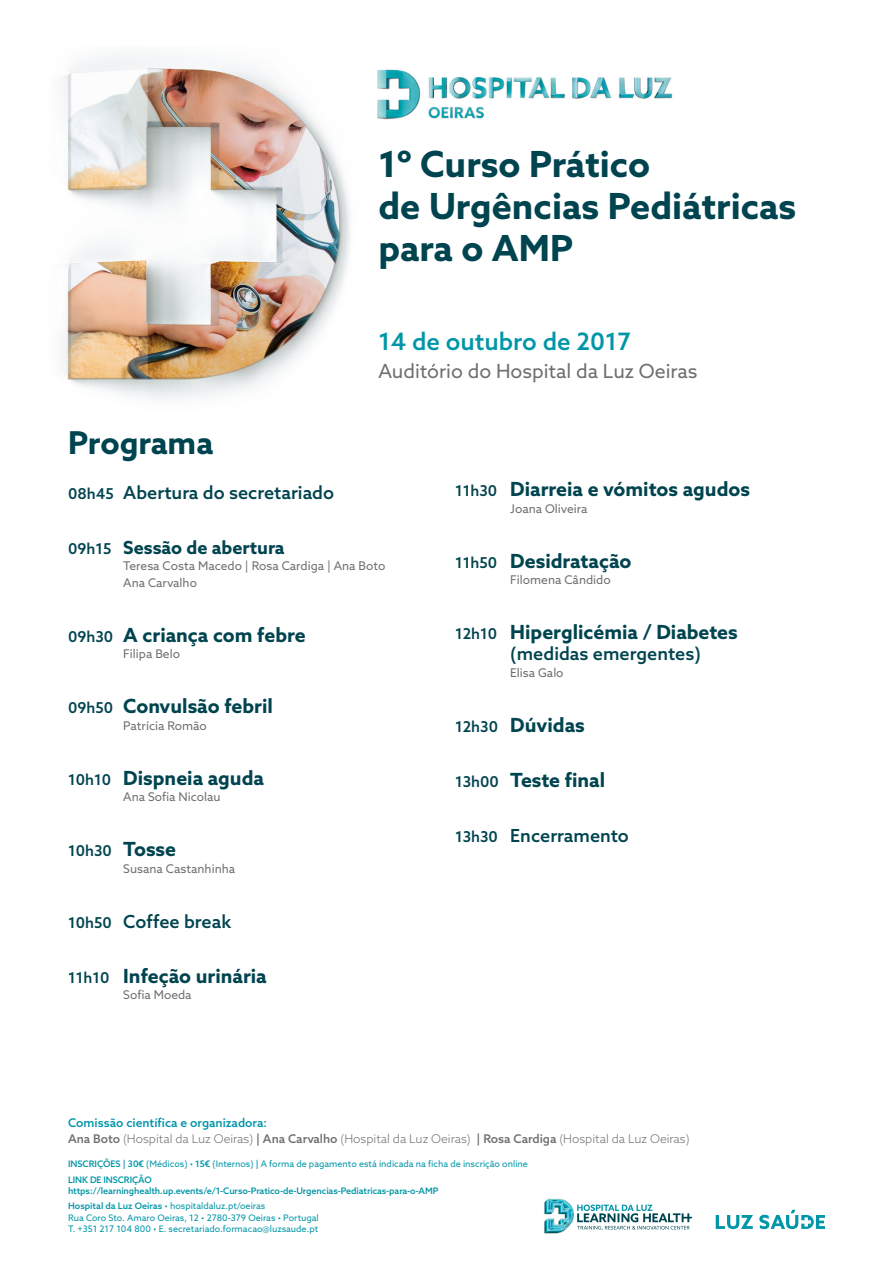
<style>
.page{position:relative;width:893px;height:1263px;background:#fff}
.page>*{position:absolute;margin:0;border:0;box-sizing:border-box;transform-origin:0 0}
.t1{font:700 36px/42px "Azo Sans";color:#00444f}
.t2{font:700 31.5px "Azo Sans";color:#00444f}
.t3{font:500 24px "Azo Sans";color:#0096a8}
.t4{font:700 19.5px "Azo Sans";color:#00444f}
.t5{font:19.5px "Azo Sans";color:#706f6f}
.t6{font:500 18px "Azo Sans";color:#00444f}
.t7{font:700 18px "Azo Sans";color:#00444f}
.t8{font:500 15px "Azo Sans";color:#00444f}
.t9{font:12px/16.5px "Azo Sans";color:#706f6f}
.t10{font:300 12px/15.9px "Azo Sans";color:#706f6f}
.t11{font:9px/15.5px "Azo Sans";color:#0096a8}
.t12{font:500 9px/15.5px "Azo Sans";letter-spacing:-.01em;color:#0096a8}
.s1{font-size:15px}
.s2{font-weight:500;font-size:15px}
.s3{font-weight:700;font-size:19.5px}
.s4{font-weight:500;color:#0096a8}
.s5{font-weight:500}
.s6{font-weight:400}
</style>
<div class="page">
<img style="left:61px;top:55px;width:289px;height:345px">
<img style="left:377px;top:69px;width:296px;height:51px">
<svg style="left:716px;top:1210px;width:109px;height:19px"></svg>
<svg style="left:580px;top:1204px;width:112px;height:26px"></svg>
<img style="left:544px;top:1198px;width:36px;height:36px">
<h1 class="t1" style="left:378px;top:142px;width:419px">1º Curso Prático<br>de Urgências Pediátricas para o AMP</h1>
<h2 class="t2" style="left:68px;top:422px;width:147px">Programa</h2>
<h3 class="t3" style="left:378px;top:325px;width:254px">14 de outubro de 2017</h3>
<h3 class="t5" style="left:378px;top:359px;width:321px">Auditório do Hospital da Luz Oeiras</h3>
<h3 class="t6" style="left:68px;top:480px;width:268px"><span class="s1">08h45</span> Abertura do secretariado</h3>
<h3 class="t7" style="left:68px;top:535px;width:218px"><span class="s2">09h15</span> Sessão de abertura</h3>
<h3 class="t9" style="left:123px;top:557px;width:264px">Teresa Costa Macedo | Rosa Cardiga | Ana Boto<br>Ana Carvalho</h3>
<h3 class="t4" style="left:68px;top:622px;width:239px"><span class="s2">09h30</span> A criança com febre</h3>
<h3 class="t9" style="left:123px;top:645px;width:58px">Filipa Belo</h3>
<h3 class="t4" style="left:68px;top:693px;width:206px"><span class="s2">09h50</span> Convulsão febril</h3>
<h3 class="t9" style="left:123px;top:717px;width:85px">Patrícia Romão</h3>
<h3 class="t4" style="left:68px;top:765px;width:197px"><span class="s2">10h10</span> Dispneia aguda</h3>
<h3 class="t9" style="left:123px;top:788px;width:99px">Ana Sofia Nicolau</h3>
<h3 class="t8" style="left:68px;top:841px;width:110px">10h30 <span class="s3">Tosse</span></h3>
<h3 class="t9" style="left:123px;top:860px;width:113px">Susana Castanhinha</h3>
<h3 class="t6" style="left:68px;top:909px;width:165px"><span class="s1">10h50</span> Coffee break</h3>
<h3 class="t4" style="left:68px;top:963px;width:200px"><span class="s2">11h10</span> Infeção urinária</h3>
<h3 class="t9" style="left:123px;top:987px;width:70px">Sofia Moeda</h3>
<h3 class="t4" style="left:455px;top:476px;width:297px"><span class="s2">11h30</span> Diarreia e vómitos agudos</h3>
<h3 class="t9" style="left:510px;top:500px;width:79px">Joana Oliveira</h3>
<h3 class="t4" style="left:455px;top:548px;width:178px"><span class="s2">11h50</span> Desidratação</h3>
<h3 class="t9" style="left:510px;top:572px;width:102px">Filomena Cândido</h3>
<h3 class="t4" style="left:455px;top:619px;width:284px"><span class="s2">12h10</span> Hiperglicémia / Diabetes</h3>
<h3 class="t6" style="left:510px;top:642px;width:192px">(medidas emergentes)</h3>
<h3 class="t9" style="left:510px;top:664px;width:55px">Elisa Galo</h3>
<h3 class="t4" style="left:455px;top:712px;width:131px"><span class="s2">12h30</span> Dúvidas</h3>
<h3 class="t4" style="left:455px;top:767px;width:152px"><span class="s2">13h00</span> Teste final</h3>
<h3 class="t6" style="left:455px;top:824px;width:175px"><span class="s1">13h30</span> Encerramento</h3>
<h3 class="t10" style="left:68px;top:1115px;width:623px"><span class="s4">Comissão científica e organizadora:<br></span><span class="s5">Ana Boto</span> (Hospital da Luz Oeiras) <span class="s5">| Ana Carvalho</span> (Hospital da Luz Oeiras) <span class="s5">| Rosa Cardiga</span> (Hospital da Luz Oeiras)</h3>
<p class="t11" style="left:68px;top:1156px;width:461px"><span class="s5">INSCRIÇÕES | 30€</span> (Médicos) • <span class="s5">15€</span> (Internos) <span class="s5">|</span> A forma de pagamento está indicada na ficha de inscrição online<br><span class="s5">LINK DE INSCRIÇÃO</span></p>
<p class="t12" style="left:68px;top:1183px;width:372px">https://learninghealth.up.events/e/1-Curso-Pratico-de-Urgencias-Pediatricas-para-o-AMP<br>Hospital da Luz Oeiras <span class="s6">• hospitaldaluz.pt/oeiras</span></p>
<p class="t11" style="left:68px;top:1212px;width:252px;line-height:11.2px">Rua Coro Sto. Amaro Oeiras, 12 • 2780-379 Oeiras • Portugal<br>T. +351 217 104 800 • E. secretariado.formacao@luzsaude.pt</p>
</div>
